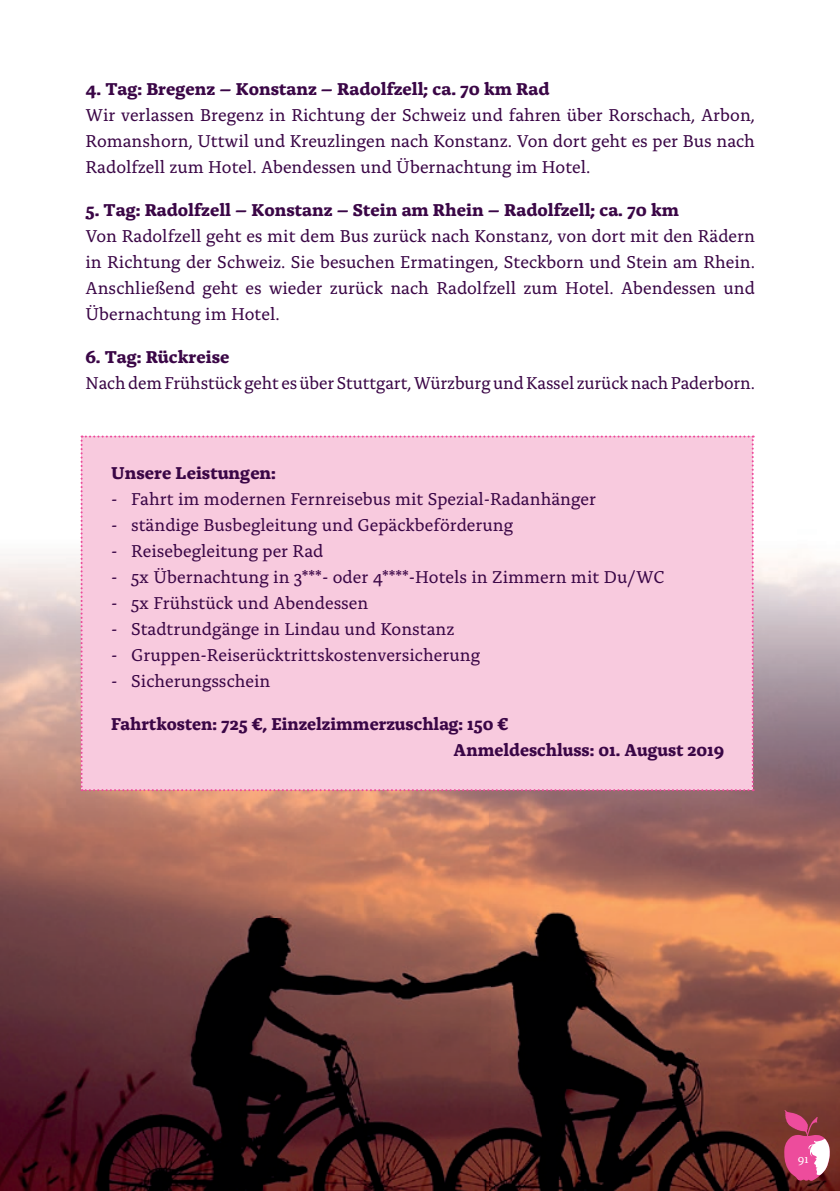
<style>
.page{position:relative;width:840px;height:1191px;background:#fff}
.page>*{position:absolute;margin:0;border:0;box-sizing:border-box;transform-origin:0 0}
.t1{font:18px/26px "Alda OTCEV";color:#3a0646;text-align:justify}
.t2{font:700 18px/26px "Alda OTCEV";color:#3a0646}
.t3{font:12px "Alda OTCEV";color:#fff}
</style>
<div class="page">
<img style="left:0;top:512px;width:839px;height:679px">
<div style="left:81px;top:435px;width:672px;height:356px;background:#f8cade"></div>
<svg style="left:783px;top:1109px;width:47px;height:72px;background:#bd597b"></svg>
<p class="t2" style="left:85px;top:74px;width:465px">4. Tag: Bregenz – Konstanz – Radolfzell; ca. 70 km Rad</p>
<p class="t1" style="left:85px;top:100px;width:670px">Wir verlassen Bregenz in Richtung der Schweiz und fahren über Rorschach, Arbon, Romanshorn, Uttwil und Kreuzlingen nach Konstanz. Von dort geht es per Bus nach Radolfzell zum Hotel. Abendessen und Übernachtung im Hotel.</p>
<p class="t2" style="left:85px;top:195px;width:595px">5. Tag: Radolfzell – Konstanz – Stein am Rhein – Radolfzell; ca. 70 km</p>
<p class="t1" style="left:85px;top:221px;width:671px">Von Radolfzell geht es mit dem Bus zurück nach Konstanz, von dort mit den Rädern in Richtung der Schweiz. Sie besuchen Ermatingen, Steckborn und Stein am Rhein.<br>Anschließend geht es wieder zurück nach Radolfzell zum Hotel. Abendessen und Übernachtung im Hotel.</p>
<p class="t2" style="left:85px;top:342px;width:145px">6. Tag: Rückreise</p>
<p class="t1" style="left:85px;top:368px;width:670px">Nach dem Frühstück geht es über Stuttgart, Würzburg und Kassel zurück nach Paderborn.</p>
<p class="t2" style="left:111px;top:458px;width:166px">Unsere Leistungen:</p>
<p class="t1" style="left:111px;top:484px;width:486px">- Fahrt im modernen Fernreisebus mit Spezial-Radanhänger</p>
<p class="t1" style="left:111px;top:510px;width:403px">- ständige Busbegleitung und Gepäckbeförderung</p>
<p class="t1" style="left:111px;top:536px;width:214px">- Reisebegleitung per Rad</p>
<p class="t1" style="left:111px;top:562px;width:554px">- 5x Übernachtung in 3***- oder 4****-Hotels in Zimmern mit Du/WC</p>
<p class="t1" style="left:111px;top:588px;width:258px">- 5x Frühstück und Abendessen</p>
<p class="t1" style="left:111px;top:614px;width:344px">- Stadtrundgänge in Lindau und Konstanz</p>
<p class="t1" style="left:111px;top:640px;width:370px">- Gruppen-Reiserücktrittskostenversicherung</p>
<p class="t1" style="left:111px;top:666px;width:161px">- Sicherungsschein</p>
<p class="t2" style="left:453px;top:709px;width:272px;text-indent:-342px">Fahrtkosten: 725 €, Einzelzimmerzuschlag: 150 €<br>Anmeldeschluss: 01. August 2019</p>
<p class="t3" style="left:797px;top:1150px;width:12px">91</p>
</div>
